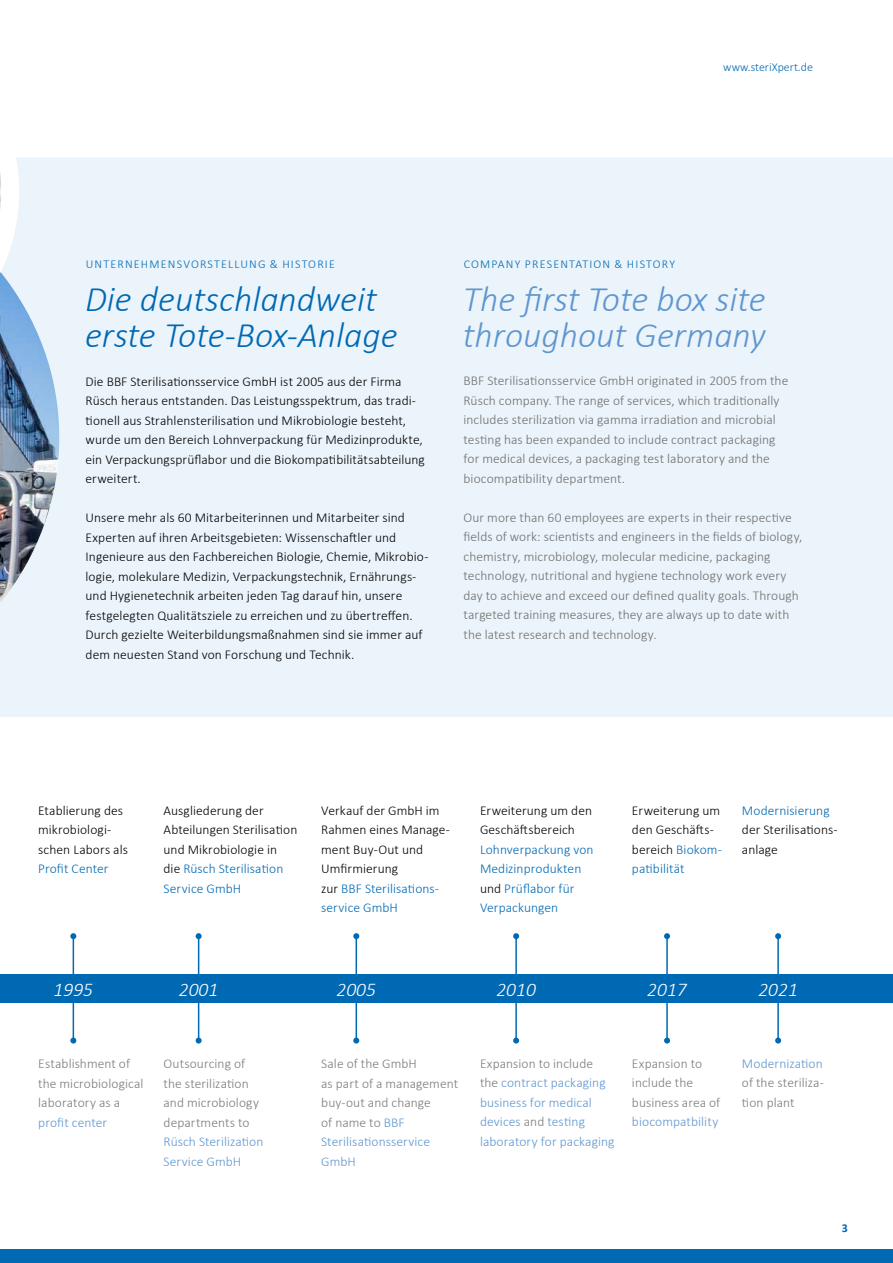
<style>
.page{position:relative;width:893px;height:1263px;background:#fff}
.page>*{position:absolute;margin:0;border:0;box-sizing:border-box;transform-origin:0 0}
.t1{font:italic 300 36px/36px "Calibri";color:#0069b4}
.t2{font:italic 300 36px/36px "Calibri";color:#5f96d0}
.t3{font:italic 300 19.5px "Calibri";color:#fff}
.t4{font:300 13.5px/19.5px "Calibri";letter-spacing:.005em;color:#000}
.t5{font:300 13.5px/19.5px "Calibri";letter-spacing:.005em;color:#6f6f6e}
.t6{font:300 13.5px/19.5px "Calibri";letter-spacing:.005em;color:#7b7b7a}
.t7{font:300 13.5px/19.5px "Calibri";letter-spacing:.005em;color:#5f96d0}
.t8{font:300 13.5px/19.5px "Calibri";letter-spacing:.005em;color:#0069b4}
.t9{font:300 12px "Calibri";letter-spacing:.1em;color:#0069b4}
.t10{font:300 12px "Calibri";color:#0069b4}
.t11{font:700 12px "Calibri";color:#0069b4}
.s1{color:#0069b4}
.s2{color:#000}
.s3{color:#5f96d0}
.s4{color:#7b7b7a}
</style>
<div class="page">
<div style="left:59px;top:158px;width:834px;height:559px;background:#ebf4fa"></div>
<img style="left:0;top:158px;width:59px;height:559px">
<img style="left:0;top:171px;width:1px;height:40px">
<div style="left:0;top:1249px;width:893px;height:14px;background:#0069b4"></div>
<hr style="left:73px;top:936px;width:1px;height:104px;background:#0069b4">
<svg style="left:70px;top:933px;width:6px;height:6px"></svg>
<svg style="left:70px;top:1037px;width:6px;height:6px"></svg>
<hr style="left:198px;top:936px;width:1px;height:104px;background:#0069b4">
<svg style="left:196px;top:933px;width:6px;height:6px"></svg>
<svg style="left:196px;top:1037px;width:6px;height:6px"></svg>
<hr style="left:356px;top:936px;width:1px;height:104px;background:#0069b4">
<svg style="left:353px;top:933px;width:6px;height:6px"></svg>
<svg style="left:353px;top:1037px;width:6px;height:6px"></svg>
<hr style="left:515px;top:936px;width:2px;height:104px;background:#0069b4">
<svg style="left:513px;top:933px;width:6px;height:6px"></svg>
<svg style="left:513px;top:1037px;width:6px;height:6px"></svg>
<hr style="left:666px;top:936px;width:2px;height:104px;background:#0069b4">
<svg style="left:664px;top:933px;width:6px;height:6px"></svg>
<svg style="left:664px;top:1037px;width:6px;height:6px"></svg>
<hr style="left:777px;top:936px;width:2px;height:104px;background:#0069b4">
<svg style="left:775px;top:933px;width:6px;height:6px"></svg>
<svg style="left:775px;top:1037px;width:6px;height:6px"></svg>
<div style="left:0;top:974px;width:893px;height:28px;background:#0069b4"></div>
<p class="t10" style="left:723px;top:59px;width:91px">www.steriXpert.de</p>
<p class="t9" style="left:86px;top:257px;width:251px">UNTERNEHMENSVORSTELLUNG &amp; HISTORIE</p>
<p class="t9" style="left:464px;top:257px;width:213px">COMPANY PRESENTATION &amp; HISTORY</p>
<h1 class="t1" style="left:85px;top:280px;width:314px">Die deutschlandweit erste Tote-Box-Anlage</h1>
<h1 class="t2" style="left:463px;top:280px;width:304px">The first Tote box site throughout Germany</h1>
<p class="t4" style="left:86px;top:371px;width:341px">Die BBF Sterilisationsservice GmbH ist 2005 aus der Firma Rüsch heraus entstanden. Das Leistungsspektrum, das tradi&shy;tionell aus Strahlensterilisation und Mikrobiologie besteht, wurde um den Bereich Lohnverpackung für Medizinprodukte, ein Verpackungsprüflabor und die Biokompatibilitätsabteilung erweitert.</p>
<p class="t4" style="left:86px;top:508px;width:344px">Unsere mehr als 60 Mitarbeiterinnen und Mitarbeiter sind Experten auf ihren Arbeitsgebieten: Wissenschaftler und Ingenieure aus den Fachbereichen Biologie, Chemie, Mikrobio&shy;logie, molekulare Medizin, Verpackungstechnik, Ernährungs&shy;und Hygienetechnik arbeiten jeden Tag darauf hin, unsere festgelegten Qualitätsziele zu erreichen und zu übertreffen.<br>Durch gezielte Weiterbildungsmaßnahmen sind sie immer auf dem neuesten Stand von Forschung und Technik.</p>
<p class="t5" style="left:463px;top:371px;width:326px">BBF Sterilisationsservice GmbH originated in 2005 from the Rüsch company. The range of services, which traditionally includes sterilization via gamma irradiation and microbial testing has been expanded to include contract packaging for medical devices, a packaging test laboratory and the biocompatibility department.</p>
<p class="t5" style="left:463px;top:508px;width:340px">Our more than 60 employees are experts in their respective fields of work: scientists and engineers in the fields of biology, chemistry, microbiology, molecular medicine, packaging technology, nutritional and hygiene technology work every day to achieve and exceed our defined quality goals. Through targeted training measures, they are always up to date with the latest research and technology.</p>
<p class="t4" style="left:38px;top:800px;width:91px">Etablierung des mikrobiologi&shy;schen Labors als</p>
<p class="t8" style="left:38px;top:859px;width:72px">Profit Center</p>
<p class="t4" style="left:164px;top:800px;width:135px">Ausgliederung der<br>Abteilungen Sterilisation und Mikrobiologie in<br>die <span class="s1">Rüsch Sterilisation<br>Service GmbH</span></p>
<p class="t4" style="left:321px;top:800px;width:130px">Verkauf der GmbH im<br>Rahmen eines Manage&shy;ment Buy-Out und<br>Umfirmierung<br>zur <span class="s1">BBF Sterilisations&shy;service GmbH</span></p>
<p class="t4" style="left:480px;top:800px;width:114px">Erweiterung um den<br>Geschäftsbereich</p>
<p class="t8" style="left:480px;top:839px;width:115px">Lohnverpackung von<br>Medizinprodukten <span class="s2">und</span> Prüflabor für<br>Verpackungen</p>
<p class="t4" style="left:632px;top:800px;width:91px">Erweiterung um den Geschäfts&shy;bereich <span class="s1">Biokom&shy;patibilität</span></p>
<p class="t8" style="left:742px;top:800px;width:89px">Modernisierung</p>
<p class="t4" style="left:742px;top:820px;width:97px">der Sterilisations&shy;anlage</p>
<h2 class="t3" style="left:54px;top:977px;width:41px">1995</h2>
<h2 class="t3" style="left:179px;top:977px;width:41px">2001</h2>
<h2 class="t3" style="left:336px;top:977px;width:41px">2005</h2>
<h2 class="t3" style="left:496px;top:977px;width:41px">2010</h2>
<h2 class="t3" style="left:647px;top:977px;width:41px">2017</h2>
<h2 class="t3" style="left:758px;top:977px;width:41px">2021</h2>
<p class="t6" style="left:38px;top:1054px;width:107px">Establishment of the microbiological laboratory as a</p>
<p class="t7" style="left:38px;top:1112px;width:70px">profit center</p>
<p class="t6" style="left:164px;top:1054px;width:97px">Outsourcing of the sterilization and microbiology departments to</p>
<p class="t7" style="left:164px;top:1132px;width:101px">Rüsch Sterilization<br>Service GmbH</p>
<p class="t6" style="left:321px;top:1054px;width:138px">Sale of the GmbH<br>as part of a management buy-out and change<br>of name to <span class="s3">BBF<br>Sterilisationsservice<br>GmbH</span></p>
<p class="t7" style="left:480px;top:1053px;width:136px"><span class="s4">Expansion to include the</span> contract packaging business for medical devices <span class="s4">and</span> testing laboratory for packaging</p>
<p class="t6" style="left:632px;top:1053px;width:90px">Expansion to include the business area of</p>
<p class="t7" style="left:632px;top:1112px;width:88px">biocompatbility</p>
<p class="t7" style="left:742px;top:1053px;width:82px">Modernization</p>
<p class="t6" style="left:742px;top:1073px;width:84px">of the steriliza&shy;tion plant</p>
<p class="t11" style="left:842px;top:1219px;width:8px">3</p>
</div>
